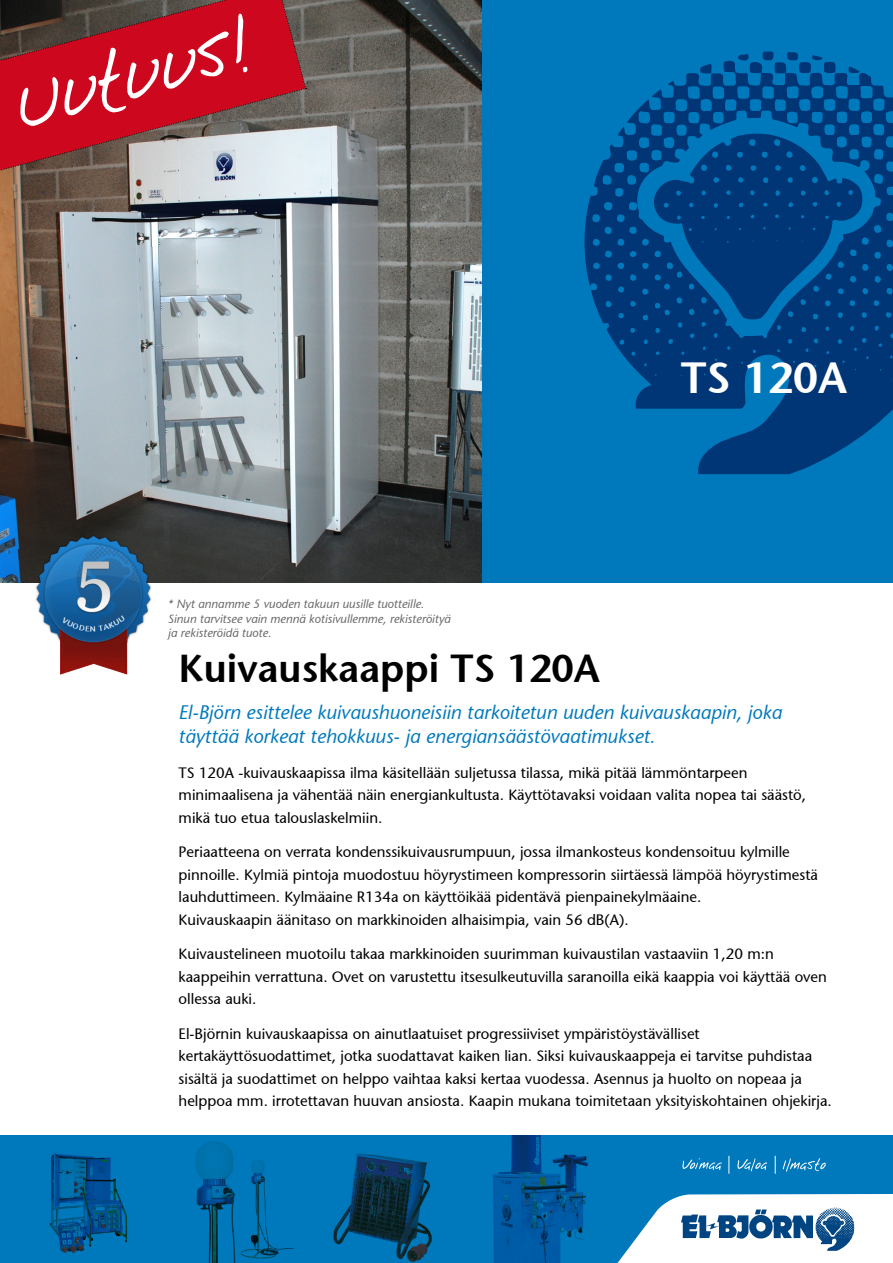
<style>
.page{position:relative;width:893px;height:1263px;background:#fff}
.page>*{position:absolute;margin:0;border:0;box-sizing:border-box;transform-origin:0 0}
.t1{font:68.25px "Notepad";color:#fff}
.t2{font:600 43.5px "Stone Sans";color:#fff}
.t3{font:600 39px "Stone Sans";color:#000}
.t4{font:italic 19.5px/24px "Stone Sans";color:#0079bc}
.t5{font:15px/22.5px "Stone Sans";color:#000}
.t6{font:italic 12px "Stone Sans";color:#646567}
</style>
<div class="page">
<div style="left:0;top:1135px;width:893px;height:128px;background:#0079bc"></div>
<img style="left:49px;top:1135px;width:539px;height:128px">
<svg style="left:729px;top:1156px;width:1px;height:18px"></svg>
<svg style="left:775px;top:1156px;width:1px;height:18px"></svg>
<svg style="left:682px;top:1158px;width:39px;height:12px"></svg>
<svg style="left:737px;top:1158px;width:30px;height:13px"></svg>
<svg style="left:783px;top:1158px;width:43px;height:14px"></svg>
<div style="left:462px;top:0;width:431px;height:583px;background:#0079bc"></div>
<svg style="left:584px;top:60px;width:309px;height:414px;fill:#003576"></svg>
<svg style="left:738px;top:51px;width:98px;height:24px"></svg>
<svg style="left:698px;top:64px;width:14px;height:10px"></svg>
<svg style="left:848px;top:67px;width:12px;height:7px"></svg>
<svg style="left:652px;top:128px;width:211px;height:192px"></svg>
<svg style="left:617px;top:1194px;width:276px;height:69px;background:#b9d1e3"></svg>
<img style="left:0;top:0;width:482px;height:583px">
<svg style="left:0;top:0;width:307px;height:185px;background:#ab3b47"></svg>
<img style="left:34px;top:534px;width:119px;height:140px">
<p class="t1" style="left:10px;top:75px;width:243px;rotate:-15deg">Uutuus!</p>
<p class="t6" style="left:168px;top:597px;width:258px">* Nyt annamme 5 vuoden takuun uusille tuotteille.</p>
<p class="t6" style="left:168px;top:611px;width:284px">Sinun tarvitsee vain mennä kotisivullemme, rekisteröityä</p>
<p class="t6" style="left:168px;top:626px;width:105px">ja rekisteröidä tuote.</p>
<p class="t2" style="left:681px;top:352px;width:168px">TS 120A</p>
<p class="t3" style="left:179px;top:645px;width:423px">Kuivauskaappi TS 120A</p>
<p class="t4" style="left:179px;top:700px;width:605px">El-Björn esittelee kuivaushuoneisiin tarkoitetun uuden kuivauskaapin, joka täyttää korkeat tehokkuus- ja energiansäästövaatimukset.</p>
<p class="t5" style="left:179px;top:761px;width:570px">TS 120A -kuivauskaapissa ilma käsitellään suljetussa tilassa, mikä pitää lämmöntarpeen</p>
<p class="t5" style="left:179px;top:784px;width:629px">minimaalisena ja vähentää näin energiankultusta. Käyttötavaksi voidaan valita nopea tai säästö, mikä tuo etua talouslaskelmiin.</p>
<p class="t5" style="left:179px;top:841px;width:613px">Periaatteena on verrata kondenssikuivausrumpuun, jossa ilmankosteus kondensoituu kylmille</p>
<p class="t5" style="left:179px;top:863px;width:641px">pinnoille. Kylmiä pintoja muodostuu höyrystimeen kompressorin siirtäessä lämpöä höyrystimestä</p>
<p class="t5" style="left:179px;top:886px;width:524px">lauhduttimeen. Kylmäaine R134a on käyttöikää pidentävä pienpainekylmäaine.</p>
<p class="t5" style="left:179px;top:908px;width:452px">Kuivauskaapin äänitaso on markkinoiden alhaisimpia, vain 56 dB(A).</p>
<p class="t5" style="left:179px;top:943px;width:597px">Kuivaustelineen muotoilu takaa markkinoiden suurimman kuivaustilan vastaaviin 1,20 m:n</p>
<p class="t5" style="left:179px;top:965px;width:650px">kaappeihin verrattuna. Ovet on varustettu itsesulkeutuvilla saranoilla eikä kaappia voi käyttää oven ollessa auki.</p>
<p class="t5" style="left:179px;top:1022px;width:523px">El-Björnin kuivauskaapissa on ainutlaatuiset progressiiviset ympäristöystävälliset</p>
<p class="t5" style="left:179px;top:1045px;width:635px">kertakäyttösuodattimet, jotka suodattavat kaiken lian. Siksi kuivauskaappeja ei tarvitse puhdistaa sisältä ja suodattimet on helppo vaihtaa kaksi kertaa vuodessa. Asennus ja huolto on nopeaa ja</p>
<p class="t5" style="left:179px;top:1090px;width:655px">helppoa mm. irrotettavan huuvan ansiosta. Kaapin mukana toimitetaan yksityiskohtainen ohjekirja.</p>
</div>
